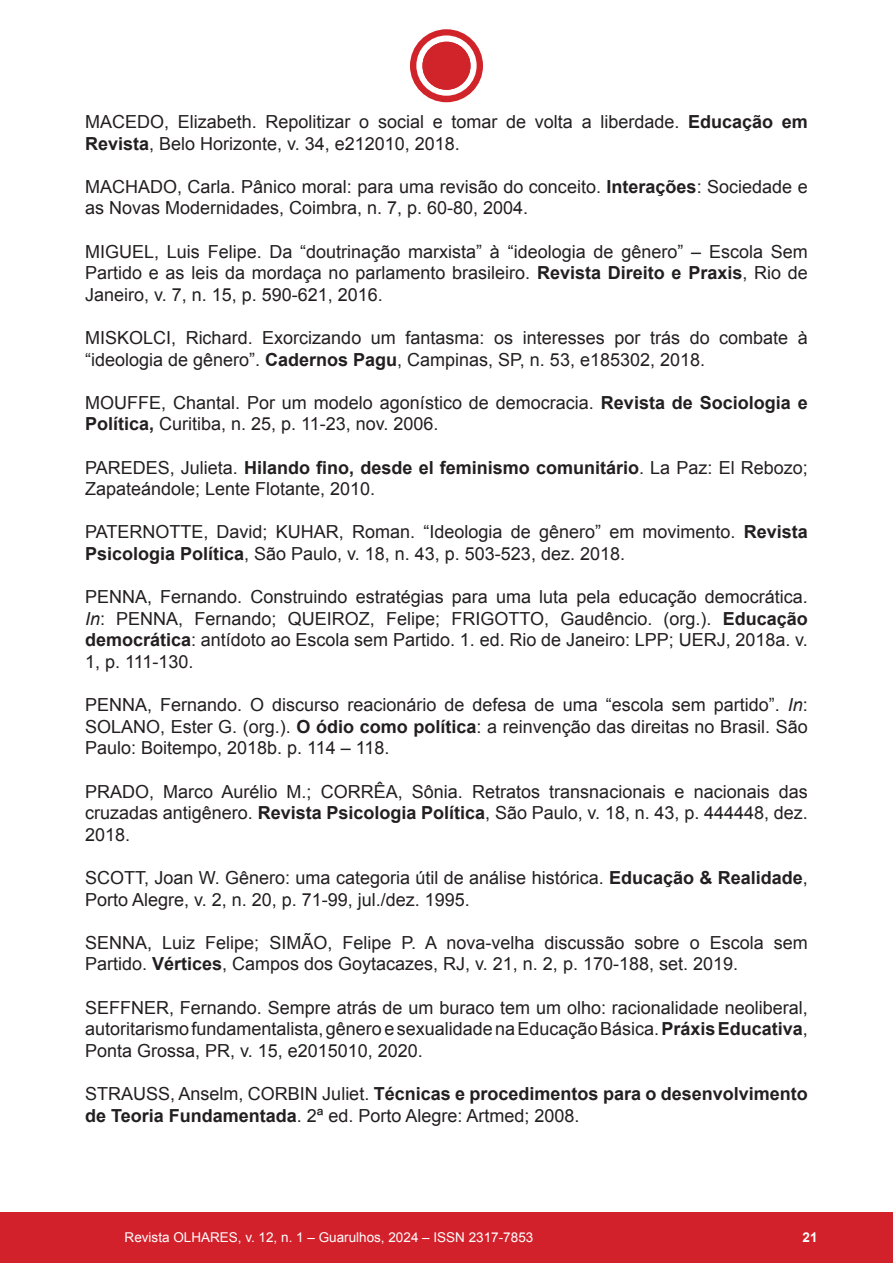
<style>
.page{position:relative;width:893px;height:1263px;background:#fff}
.page>*{position:absolute;margin:0;border:0;box-sizing:border-box;transform-origin:0 0}
._02_Referência{font:18px/21.6px "Arial";color:#231f20}
._02_Referência-2{font:700 18px/21.6px "Arial";color:#231f20}
.t1{font:13.5px "Arial";color:#fff}
.t2{font:700 13.5px "Arial";color:#fff}
.s1{font-weight:700}
.s2{font-style:italic}
.s3{font-weight:400}
</style>
<div class="page">
<div style="left:0;top:1212px;width:893px;height:51px;background:#d3212b"></div>
<div style="left:410px;top:29px;width:73px;height:73px;background:#d1232a;border-radius:50%"></div>
<svg style="left:416px;top:35px;width:61px;height:61px"></svg>
<div style="left:422px;top:42px;width:48px;height:48px;background:#d1232a;border-radius:50%"></div>
<p class="_02_Referência" style="left:85px;top:111px;width:724px">MACEDO, Elizabeth. Repolitizar o social e tomar de volta a liberdade. <span class="s1">Educação em<br>Revista</span>, Belo Horizonte, v. 34, e212010, 2018.</p>
<p class="_02_Referência" style="left:85px;top:176px;width:724px">MACHADO, Carla. Pânico moral: para uma revisão do conceito. <span class="s1">Interações</span>: Sociedade e as Novas Modernidades, Coimbra, n. 7, p. 60-80, 2004.</p>
<p class="_02_Referência" style="left:85px;top:241px;width:724px;text-align:justify">MIGUEL, Luis Felipe. Da “doutrinação marxista” à “ideologia de gênero” – Escola Sem Partido e as leis da mordaça no parlamento brasileiro. <span class="s1">Revista Direito e Praxis</span>, Rio de Janeiro, v. 7, n. 15, p. 590-621, 2016.</p>
<p class="_02_Referência" style="left:85px;top:327px;width:724px">MISKOLCI, Richard. Exorcizando um fantasma: os interesses por trás do combate à “ideologia de gênero”. <span class="s1">Cadernos Pagu</span>, Campinas, SP, n. 53, e185302, 2018.</p>
<p class="_02_Referência" style="left:85px;top:392px;width:724px">MOUFFE, Chantal. Por um modelo agonístico de democracia. <span class="s1">Revista de Sociologia e<br>Política,</span> Curitiba, n. 25, p. 11-23, nov. 2006.</p>
<p class="_02_Referência" style="left:85px;top:457px;width:724px">PAREDES, Julieta. <span class="s1">Hilando fino, desde el feminismo comunitário</span>. La Paz: El Rebozo;<br>Zapateándole; Lente Flotante, 2010.</p>
<p class="_02_Referência" style="left:85px;top:521px;width:724px">PATERNOTTE, David; KUHAR, Roman. “Ideologia de gênero” em movimento. <span class="s1">Revista<br>Psicologia Política</span>, São Paulo, v. 18, n. 43, p. 503-523, dez. 2018.</p>
<p class="_02_Referência" style="left:85px;top:586px;width:724px;text-align:justify">PENNA, Fernando. Construindo estratégias para uma luta pela educação democrática.<br><span class="s2">In</span>: PENNA, Fernando; QUEIROZ, Felipe; FRIGOTTO, Gaudêncio. (org.). <span class="s1">Educação democrática</span>: antídoto ao Escola sem Partido. 1. ed. Rio de Janeiro: LPP; UERJ, 2018a. v.<br>1, p. 111-130.</p>
<p class="_02_Referência" style="left:85px;top:694px;width:724px;text-align:justify">PENNA, Fernando. O discurso reacionário de defesa de uma “escola sem partido”. <span class="s2">In</span>:<br>SOLANO, Ester G. (org.). <span class="s1">O ódio como política</span>: a reinvenção das direitas no Brasil. São Paulo: Boitempo, 2018b. p. 114 – 118.</p>
<p class="_02_Referência" style="left:85px;top:781px;width:724px;text-align:justify">PRADO, Marco Aurélio M.; CORRÊA, Sônia. Retratos transnacionais e nacionais das cruzadas antigênero. <span class="s1">Revista Psicologia Política</span>, São Paulo, v. 18, n. 43, p. 444448, dez.<br>2018.</p>
<p class="_02_Referência" style="left:85px;top:867px;width:724px">SCOTT, Joan W. Gênero: uma categoria útil de análise histórica. <span class="s1">Educação &amp; Realidade</span>,<br>Porto Alegre, v. 2, n. 20, p. 71-99, jul./dez. 1995.</p>
<p class="_02_Referência" style="left:85px;top:932px;width:724px">SENNA, Luiz Felipe; SIMÃO, Felipe P. A nova-velha discussão sobre o Escola sem<br>Partido. <span class="s1">Vértices</span>, Campos dos Goytacazes, RJ, v. 21, n. 2, p. 170-188, set. 2019.</p>
<p class="_02_Referência" style="left:85px;top:997px;width:724px;text-align:justify">SEFFNER, Fernando. Sempre atrás de um buraco tem um olho: racionalidade neoliberal, autoritarismo fundamentalista, gênero e sexualidade na Educação Básica. <span class="s1">Práxis Educativa</span>, Ponta Grossa, PR, v. 15, e2015010, 2020.</p>
<p class="_02_Referência-2" style="left:85px;top:1083px;width:724px"><span class="s3">STRAUSS, Anselm, CORBIN Juliet.</span> Técnicas e procedimentos para o desenvolvimento de Teoria Fundamentada<span class="s3">. 2ª ed. Porto Alegre: Artmed; 2008.</span></p>
<p class="t1" style="left:125px;top:1229px;width:410px">Revista OLHARES, v. 12, n. 1 – Guarulhos, 2024 – ISSN 2317-7853</p>
<p class="t2" style="left:802px;top:1229px;width:17px">21</p>
</div>
